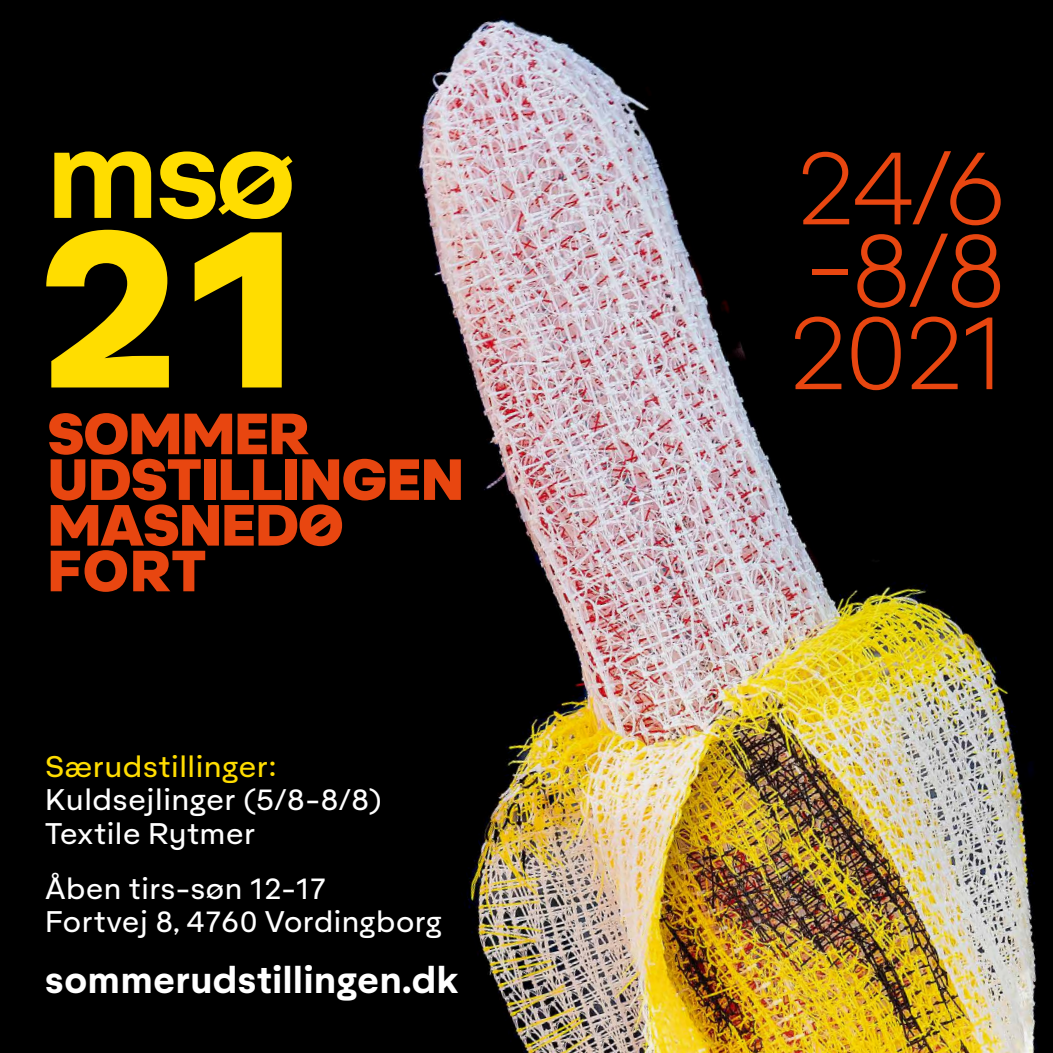
<style>
.page{position:relative;width:1053px;height:1053px;background:#fff}
.page>*{position:absolute;margin:0;border:0;box-sizing:border-box;transform-origin:0 0}
.t1{font:600 295.25px "Aktifo A";color:#fd0}
.t2{font:600 124.12px "Aktifo A";color:#fd0}
.t3{font:300 100.88px/82.4px "Aktifo A";letter-spacing:-.04em;color:#e84610;text-align:justify}
.t4{font:900 55.88px/45.6px "Aktifo A";letter-spacing:-.015em;color:#e84610}
.t5{font:700 36.25px "Aktifo A";letter-spacing:.02em;color:#fff;scale:.96 1}
.t6{font:28.75px/33.4px "Aktifo A";letter-spacing:.02em;color:#fff}
.t7{font:28.75px "Aktifo A";letter-spacing:.02em;color:#fd0}
</style>
<div class="page">
<img style="left:0;top:0;width:1052px;height:1052px">
<div style="left:782px;top:139px;width:236px;height:270px;background:#000"></div>
<div style="left:36px;top:745px;width:434px;height:268px;background:#000"></div>
<h2 class="t2" style="left:46px;top:91px;width:251px">msø</h2>
<h1 class="t1" style="left:34px;top:85px;width:270px">21</h1>
<h3 class="t4" style="left:47px;top:409px;width:418px">SOMMER<br>UDSTILLINGEN<br>MASNEDØ<br>FORT</h3>
<p class="t7" style="left:45px;top:748px;width:233px">Særudstillinger:</p>
<p class="t6" style="left:45px;top:782px;width:338px">Kuldsejlinger (5/8-8/8)<br>Textile Rytmer</p>
<p class="t6" style="left:45px;top:871px;width:398px">Åben tirs-søn 12-17<br>Fortvej 8, 4760 Vordingborg</p>
<p class="t5" style="left:45px;top:955px;width:432px">sommerudstillingen.dk</p>
<h3 class="t3" style="left:787px;top:146px;width:222px">24/6 -8/8<br>2021</h3>
</div>
